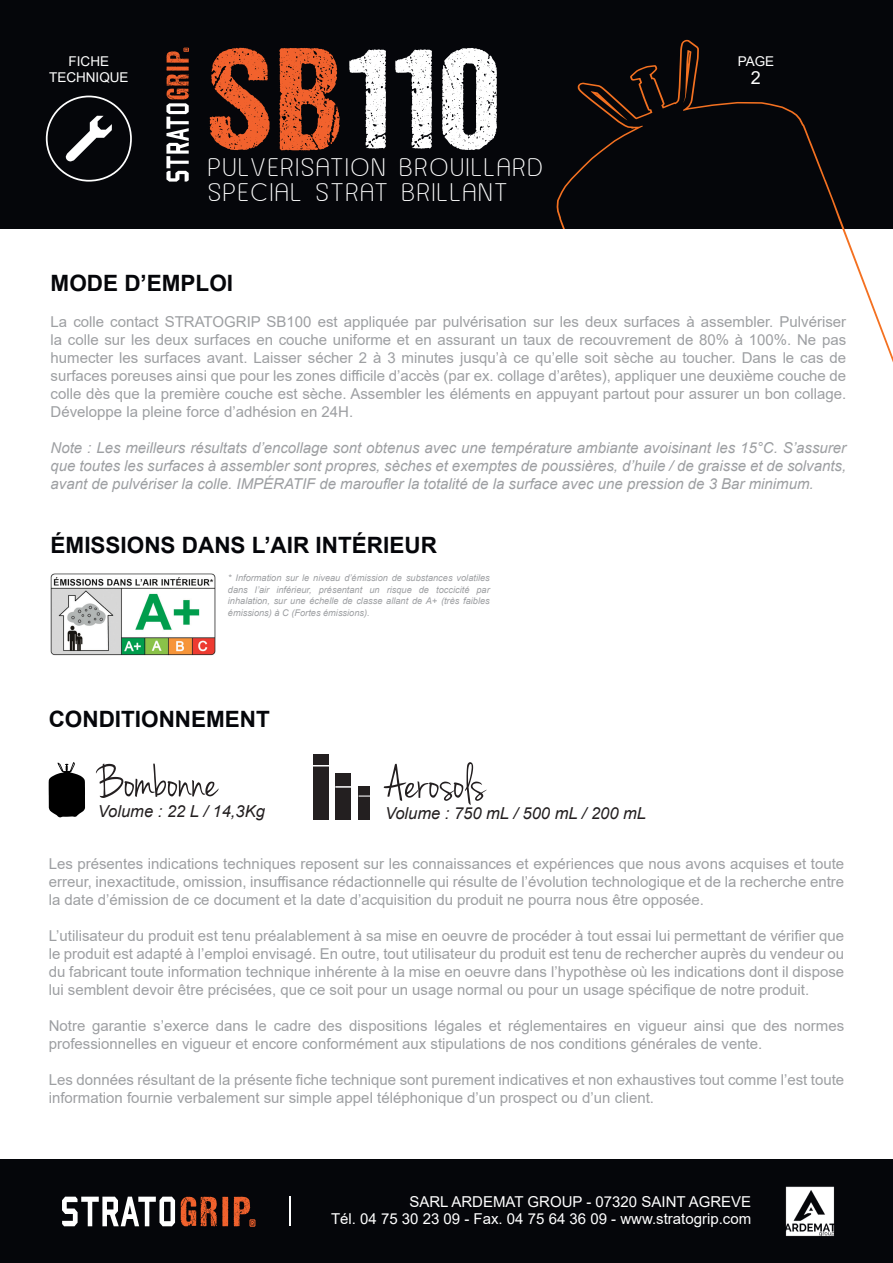
<style>
.page{position:relative;width:893px;height:1263px;background:#fff}
.page>*{position:absolute;margin:0;border:0;box-sizing:border-box;transform-origin:0 0}
.t1{font:146.4px "DCC Ash";letter-spacing:.04em;color:#fff}
.t2{font:51px "Jenna Sue";color:#231f20}
.t3{font:30px/25.5px "Asenine";letter-spacing:.1em;color:#fff}
.t4{font:700 22.5px "Arial";color:#05060a}
.t5{font:18px "Arial";color:#fff}
.t6{font:italic 16.5px "Arial";color:#231f20}
.t7{font:15px/18px "Arial";color:#9d9fa2;text-align:justify}
.t8{font:italic 15px/18px "Arial";color:#9d9fa2;text-align:justify}
.t9{font:15px/16.5px "Arial";color:#fff;text-align:right}
.t10{font:13.5px/16.5px "Arial";color:#fff;text-align:center}
.t11{font:italic 9.15px/11.6px "Arial";color:#9d9fa2;text-align:justify}
.s1{color:#f2622d}
</style>
<div class="page">
<img style="left:51px;top:574px;width:165px;height:82px">
<div style="left:0;top:0;width:893px;height:229px;background:#05060a"></div>
<svg style="left:166px;top:48px;width:23px;height:134px"></svg>
<svg style="left:557px;top:40px;width:336px;height:323px"></svg>
<svg style="left:683px;top:50px;width:8px;height:53px"></svg>
<svg style="left:591px;top:91px;width:36px;height:29px"></svg>
<div style="left:46px;top:96px;width:86px;height:86px;border:2px solid #fff;border-radius:50%"></div>
<svg style="left:65px;top:116px;width:47px;height:46px"></svg>
<div style="left:499px;top:230px;width:331px;height:197px;background:#fff"></div>
<div style="left:0;top:1160px;width:893px;height:103px;background:#05060a"></div>
<svg style="left:62px;top:1196px;width:113px;height:30px"></svg>
<svg style="left:181px;top:1197px;width:47px;height:29px"></svg>
<svg style="left:234px;top:1197px;width:21px;height:30px"></svg>
<hr style="left:290px;top:1196px;width:1px;height:30px;background:#fff">
<img style="left:785px;top:1187px;width:50px;height:49px">
<svg style="left:49px;top:762px;width:36px;height:55px"></svg>
<div style="left:336px;top:773px;width:15px;height:46px;background:#231f20"></div>
<svg style="left:335px;top:786px;width:16px;height:2px"></svg>
<div style="left:359px;top:786px;width:11px;height:33px;background:#231f20"></div>
<svg style="left:359px;top:795px;width:11px;height:2px"></svg>
<div style="left:313px;top:754px;width:16px;height:65px;background:#231f20"></div>
<svg style="left:313px;top:765px;width:16px;height:2px"></svg>
<p class="t10" style="left:49px;top:53px;width:81px">FICHE<br>TECHNIQUE</p>
<h1 class="t1" style="left:208px;top:21px;width:292px"><span class="s1">SB</span>110</h1>
<h3 class="t3" style="left:208px;top:154px;width:335px">PULVERISATION BROUILLARD<br>SPECIAL STRAT BRILLANT</h3>
<p class="t10" style="left:738px;top:53px;width:38px">PAGE</p>
<p class="t5" style="left:751px;top:65px;width:12px">2</p>
<h3 class="t4" style="left:51px;top:267px;width:184px">MODE D’EMPLOI</h3>
<p class="t7" style="left:51px;top:313px;width:797px">La colle contact STRATOGRIP SB100 est appliquée par pulvérisation sur les deux surfaces à assembler. Pulvériser la colle sur les deux surfaces en couche uniforme et en assurant un taux de recouvrement de 80% à 100%. Ne pas humecter les surfaces avant. Laisser sécher 2 à 3 minutes jusqu’à ce qu’elle soit sèche au toucher. Dans le cas de surfaces poreuses ainsi que pour les zones difficile d’accès (par ex. collage d’arêtes), appliquer une deuxième couche de colle dès que la première couche est sèche. Assembler les éléments en appuyant partout pour assurer un bon collage.<br>Développe la pleine force d’adhésion en 24H.</p>
<p class="t8" style="left:51px;top:439px;width:797px">Note : Les meilleurs résultats d’encollage sont obtenus avec une température ambiante avoisinant les 15°C. S’assurer que toutes les surfaces à assembler sont propres, sèches et exemptes de poussières, d’huile / de graisse et de solvants, avant de pulvériser la colle. IMPÉRATIF de maroufler la totalité de la surface avec une pression de 3 Bar minimum.</p>
<h3 class="t4" style="left:51px;top:529px;width:388px">ÉMISSIONS DANS L’AIR INTÉRIEUR</h3>
<p class="t11" style="left:228px;top:572px;width:263px">* Information sur le niveau d’émission de substances volatiles dans l’air inférieur, présentant un risque de toccicité par inhalation, sur une échelle de classe allant de A+ (très faibles émissions) à C (Fortes émissions).</p>
<h3 class="t4" style="left:49px;top:703px;width:223px">CONDITIONNEMENT</h3>
<h2 class="t2" style="left:98px;top:752px;width:121px">Bombonne</h2>
<p class="t6" style="left:98px;top:801px;width:168px">Volume : 22 L / 14,3Kg</p>
<h2 class="t2" style="left:385px;top:753px;width:102px">Aerosols</h2>
<p class="t6" style="left:385px;top:802px;width:263px">Volume : 750 mL / 500 mL / 200 mL</p>
<p class="t7" style="left:49px;top:855px;width:797px">Les présentes indications techniques reposent sur les connaissances et expériences que nous avons acquises et toute erreur, inexactitude, omission, insuffisance rédactionnelle qui résulte de l’évolution technologique et de la recherche entre la date d’émission de ce document et la date d’acquisition du produit ne pourra nous être opposée.</p>
<p class="t7" style="left:49px;top:927px;width:797px">L’utilisateur du produit est tenu préalablement à sa mise en oeuvre de procéder à tout essai lui permettant de vérifier que le produit est adapté à l’emploi envisagé. En outre, tout utilisateur du produit est tenu de rechercher auprès du vendeur ou du fabricant toute information technique inhérente à la mise en oeuvre dans l’hypothèse où les indications dont il dispose lui semblent devoir être précisées, que ce soit pour un usage normal ou pour un usage spécifique de notre produit.</p>
<p class="t7" style="left:49px;top:1017px;width:797px">Notre garantie s’exerce dans le cadre des dispositions légales et réglementaires en vigueur ainsi que des normes professionnelles en vigueur et encore conformément aux stipulations de nos conditions générales de vente.</p>
<p class="t7" style="left:49px;top:1071px;width:797px">Les données résultant de la présente fiche technique sont purement indicatives et non exhaustives tout comme l’est toute information fournie verbalement sur simple appel téléphonique d’un prospect ou d’un client.</p>
<p class="t9" style="left:331px;top:1194px;width:422px">SARL ARDEMAT GROUP - 07320 SAINT AGREVE<br>Tél. 04 75 30 23 09 - Fax. 04 75 64 36 09 - www.stratogrip.com</p>
</div>
